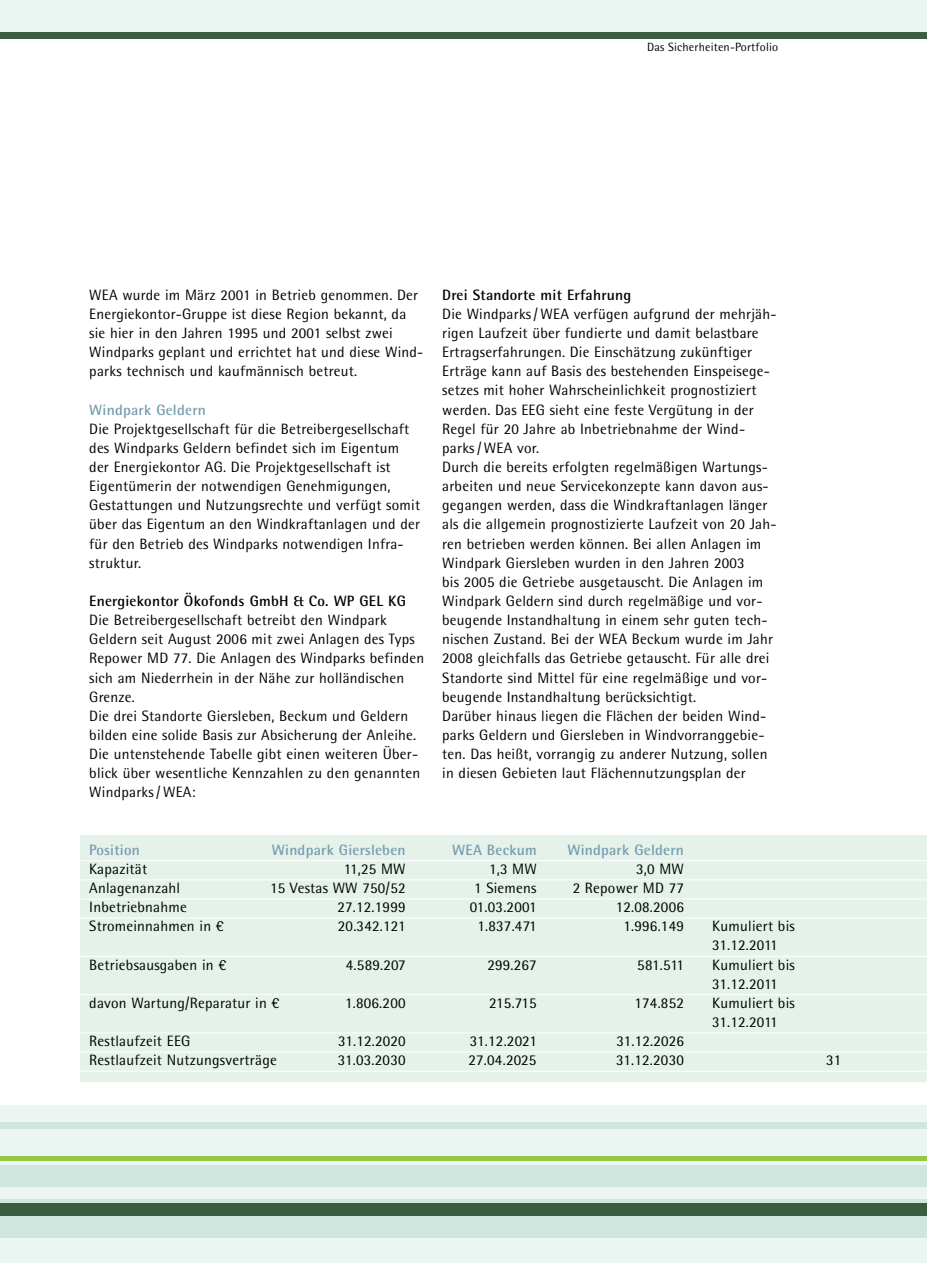
<style>
.page{position:relative;width:927px;height:1263px;background:#fff}
.page>*{position:absolute;margin:0;border:0;box-sizing:border-box;transform-origin:0 0}
.t1{font:15px/19.2px "Agfa Rotis Semisans";letter-spacing:.015em;color:#000}
.t2{font:700 15px "Agfa Rotis Semisans";letter-spacing:.015em;color:#789caf}
.t3{font:700 15px "Agfa Rotis Semisans";letter-spacing:.015em;color:#000}
.t4{font:12px "Agfa Rotis Semisans";letter-spacing:.015em;color:#000}
</style>
<div class="page">
<div style="left:81px;top:835px;width:846px;height:247px;background:#e4f2ea"></div>
<div style="left:0;top:1106px;width:927px;height:157px;background:#ebf5f1"></div>
<div style="left:0;top:1199px;width:927px;height:38px;background:#cee6dd"></div>
<div style="left:0;top:1165px;width:927px;height:21px;background:#cee6dd"></div>
<div style="left:0;top:1123px;width:927px;height:6px;background:#cee6dd"></div>
<div style="left:0;top:1203px;width:927px;height:13px;background:#3b5d3f"></div>
<hr style="left:0;top:1157px;width:927px;height:4px;background:#95c542">
<div style="left:0;top:0;width:927px;height:32px;background:#ebf5f1"></div>
<div style="left:0;top:32px;width:927px;height:7px;background:#3b5d3f"></div>
<hr style="left:81px;top:860px;width:846px;height:1px;background:#fff">
<hr style="left:81px;top:879px;width:846px;height:1px;background:#fff">
<hr style="left:81px;top:898px;width:846px;height:1px;background:#fff">
<hr style="left:81px;top:917px;width:846px;height:2px;background:#fff">
<hr style="left:81px;top:956px;width:846px;height:1px;background:#fff">
<hr style="left:81px;top:994px;width:846px;height:1px;background:#fff">
<hr style="left:81px;top:1032px;width:846px;height:1px;background:#fff">
<hr style="left:81px;top:1051px;width:846px;height:1px;background:#fff">
<hr style="left:81px;top:1071px;width:846px;height:1px;background:#fff">
<p class="t4" style="left:647px;top:43px;width:132px">Das Sicherheiten-Portfolio</p>
<p class="t1" style="left:89px;top:287px;width:336px">WEA wurde im März 2001 in Betrieb genommen. Der Energiekontor-Gruppe ist diese Region bekannt, da sie hier in den Jahren 1995 und 2001 selbst zwei Windparks geplant und errichtet hat und diese Wind&shy;parks technisch und kaufmännisch betreut.</p>
<p class="t2" style="left:89px;top:404px;width:118px">Windpark Geldern</p>
<p class="t1" style="left:89px;top:421px;width:332px">Die Projektgesellschaft für die Betreibergesellschaft des Windparks Geldern befindet sich im Eigentum der Energiekontor AG. Die Projektgesellschaft ist Eigentümerin der notwendigen Genehmigungen, Gestattungen und Nutzungsrechte und verfügt somit über das Eigentum an den Windkraftanlagen und der für den Betrieb des Windparks notwendigen Infra&shy;struktur.</p>
<p class="t3" style="left:89px;top:596px;width:318px">Energiekontor Ökofonds GmbH &amp; Co. WP GEL KG</p>
<p class="t1" style="left:89px;top:612px;width:336px">Die Betreibergesellschaft betreibt den Windpark Geldern seit August 2006 mit zwei Anlagen des Typs Repower MD 77. Die Anlagen des Windparks befinden sich am Niederrhein in der Nähe zur holländischen Grenze.<br>Die drei Standorte Giersleben, Beckum und Geldern bilden eine solide Basis zur Absicherung der Anleihe.<br>Die untenstehende Tabelle gibt einen weiteren Über&shy;blick über wesentliche Kennzahlen zu den genannten Windparks/ WEA:</p>
<p class="t3" style="left:442px;top:289px;width:191px">Drei Standorte mit Erfahrung</p>
<p class="t1" style="left:442px;top:306px;width:336px">Die Windparks/ WEA verfügen aufgrund der mehrjäh&shy;rigen Laufzeit über fundierte und damit belastbare Ertragserfahrungen. Die Einschätzung zukünftiger Erträge kann auf Basis des bestehenden Einspeisege&shy;setzes mit hoher Wahrscheinlichkeit prognostiziert werden. Das EEG sieht eine feste Vergütung in der Regel für 20 Jahre ab Inbetriebnahme der Wind&shy;parks/ WEA vor.<br>Durch die bereits erfolgten regelmäßigen Wartungs&shy;arbeiten und neue Servicekonzepte kann davon aus&shy;gegangen werden, dass die Windkraftanlagen länger als die allgemein prognostizierte Laufzeit von 20 Jah&shy;ren betrieben werden können. Bei allen Anlagen im Windpark Giersleben wurden in den Jahren 2003<br>bis 2005 die Getriebe ausgetauscht. Die Anlagen im Windpark Geldern sind durch regelmäßige und vor&shy;beugende Instandhaltung in einem sehr guten tech&shy;nischen Zustand. Bei der WEA Beckum wurde im Jahr 2008 gleichfalls das Getriebe getauscht. Für alle drei Standorte sind Mittel für eine regelmäßige und vor&shy;beugende Instandhaltung berücksichtigt.<br>Darüber hinaus liegen die Flächen der beiden Wind&shy;parks Geldern und Giersleben in Windvorranggebie&shy;ten. Das heißt, vorrangig zu anderer Nutzung, sollen in diesen Gebieten laut Flächennutzungsplan der</p>
<p class="t2" style="left:89px;top:844px;width:52px">Position</p>
<p class="t2" style="left:272px;top:844px;width:135px">Windpark Giersleben</p>
<p class="t2" style="left:452px;top:844px;width:86px">WEA Beckum</p>
<p class="t2" style="left:567px;top:844px;width:118px">Windpark Geldern</p>
<p class="t1" style="left:89px;top:861px;width:59px">Kapazität</p>
<p class="t1" style="left:344px;top:861px;width:63px">11,25 MW</p>
<p class="t1" style="left:489px;top:861px;width:49px">1,3 MW</p>
<p class="t1" style="left:636px;top:861px;width:49px">3,0 MW</p>
<p class="t1" style="left:89px;top:880px;width:92px">Anlagenanzahl</p>
<p class="t1" style="left:270px;top:880px;width:137px">15 Vestas WW 750/52</p>
<p class="t1" style="left:474px;top:880px;width:64px">1 Siemens</p>
<p class="t1" style="left:573px;top:880px;width:113px">2 Repower MD 77</p>
<p class="t1" style="left:89px;top:899px;width:99px">Inbetriebnahme</p>
<p class="t1" style="left:337px;top:899px;width:70px">27.12.1999</p>
<p class="t1" style="left:470px;top:899px;width:69px">01.03.2001</p>
<p class="t1" style="left:616px;top:899px;width:70px">12.08.2006</p>
<p class="t1" style="left:89px;top:918px;width:136px">Stromeinnahmen in €</p>
<p class="t1" style="left:338px;top:918px;width:69px">20.342.121</p>
<p class="t1" style="left:477px;top:918px;width:61px">1.837.471</p>
<p class="t1" style="left:623px;top:918px;width:62px">1.996.149</p>
<p class="t1" style="left:712px;top:918px;width:84px">Kumuliert bis<br>31.12.2011</p>
<p class="t1" style="left:89px;top:956px;width:139px">Betriebsausgaben in €</p>
<p class="t1" style="left:346px;top:956px;width:61px">4.589.207</p>
<p class="t1" style="left:487px;top:956px;width:51px">299.267</p>
<p class="t1" style="left:637px;top:956px;width:48px">581.511</p>
<p class="t1" style="left:712px;top:956px;width:84px">Kumuliert bis<br>31.12.2011</p>
<p class="t1" style="left:89px;top:995px;width:192px">davon Wartung/Reparatur in €</p>
<p class="t1" style="left:345px;top:995px;width:62px">1.806.200</p>
<p class="t1" style="left:489px;top:995px;width:49px">215.715</p>
<p class="t1" style="left:634px;top:995px;width:51px">174.852</p>
<p class="t1" style="left:712px;top:995px;width:84px">Kumuliert bis<br>31.12.2011</p>
<p class="t1" style="left:89px;top:1033px;width:103px">Restlaufzeit EEG</p>
<p class="t1" style="left:338px;top:1033px;width:69px">31.12.2020</p>
<p class="t1" style="left:470px;top:1033px;width:68px">31.12.2021</p>
<p class="t1" style="left:617px;top:1033px;width:69px">31.12.2026</p>
<p class="t1" style="left:89px;top:1052px;width:189px">Restlaufzeit Nutzungsverträge</p>
<p class="t1" style="left:338px;top:1052px;width:69px">31.03.2030</p>
<p class="t1" style="left:468px;top:1052px;width:69px">27.04.2025</p>
<p class="t1" style="left:616px;top:1052px;width:69px">31.12.2030</p>
<p class="t1" style="left:826px;top:1052px;width:17px">31</p>
</div>
